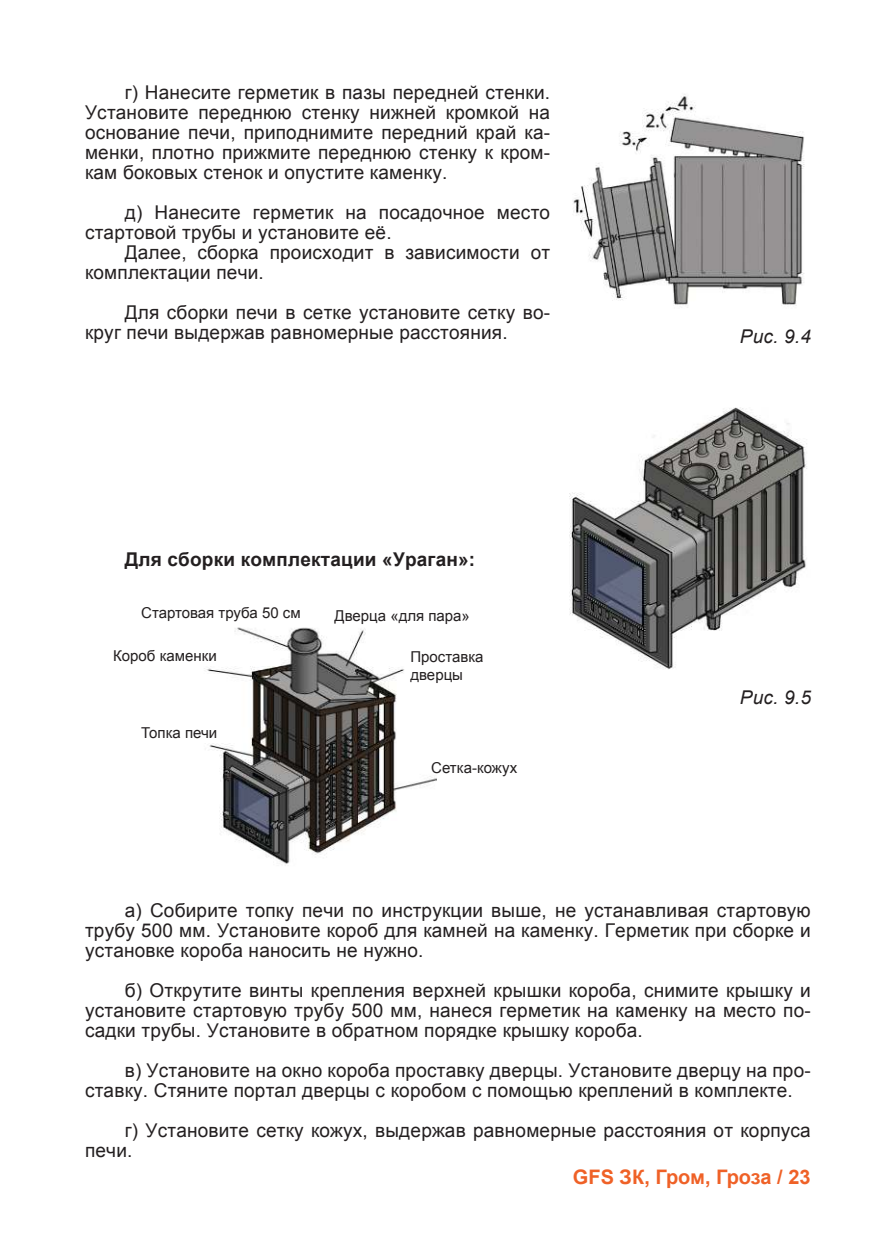
<style>
.page{position:relative;width:896px;height:1248px;background:#fff}
.page>*{position:absolute;margin:0;border:0;box-sizing:border-box;transform-origin:0 0}
.t1{font:700 20px "Arial";color:#ef6127}
.t2{font:19px/20px "Arial";letter-spacing:.01em;color:#231f20}
.t3{font:700 19px "Arial";letter-spacing:.01em;color:#231f20}
.t4{font:italic 19px "Arial";letter-spacing:.01em;color:#231f20}
.t5{font:15px/18px "Arial";color:#231f20}
</style>
<div class="page">
<img style="left:573px;top:94px;width:232px;height:214px">
<img style="left:569px;top:407px;width:238px;height:262px">
<img style="left:204px;top:627px;width:233px;height:237px">
<p class="t2" style="left:85px;top:82px;width:466px;text-align:justify;text-indent:40px">г) Нанесите герметик в пазы передней стенки.<br>Установите переднюю стенку нижней кромкой на основание печи, приподнимите передний край ка&shy;менки, плотно прижмите переднюю стенку к кром&shy;кам боковых стенок и опустите каменку.</p>
<p class="t2" style="left:85px;top:202px;width:466px;text-indent:40px">д) Нанесите герметик на посадочное место стартовой трубы и установите её.</p>
<p class="t2" style="left:85px;top:242px;width:466px;text-indent:40px">Далее, сборка происходит в зависимости от комплектации печи.</p>
<p class="t2" style="left:85px;top:302px;width:466px;text-indent:40px">Для сборки печи в сетке установите сетку во&shy;круг печи выдержав равномерные расстояния.</p>
<p class="t3" style="left:125px;top:546px;width:352px">Для сборки комплектации «Ураган»:</p>
<p class="t5" style="left:141px;top:604px;width:161px">Стартовая труба 50 см</p>
<p class="t5" style="left:334px;top:606px;width:137px">Дверца «для пара»</p>
<p class="t5" style="left:113px;top:647px;width:105px">Короб каменки</p>
<p class="t5" style="left:410px;top:647px;width:75px">Проставка дверцы</p>
<p class="t5" style="left:141px;top:723px;width:78px">Топка печи</p>
<p class="t5" style="left:431px;top:759px;width:87px">Сетка-кожух</p>
<p class="t4" style="left:740px;top:324px;width:73px">Рис. 9.4</p>
<p class="t4" style="left:740px;top:685px;width:73px">Рис. 9.5</p>
<p class="t2" style="left:85px;top:900px;width:727px;text-align:justify;text-indent:40px">а) Собирите топку печи по инструкции выше, не устанавливая стартовую трубу 500 мм. Установите короб для камней на каменку. Герметик при сборке и установке короба наносить не нужно.</p>
<p class="t2" style="left:85px;top:980px;width:727px;text-align:justify;text-indent:40px">б) Открутите винты крепления верхней крышки короба, снимите крышку и установите стартовую трубу 500 мм, нанеся герметик на каменку на место по&shy;садки трубы. Установите в обратном порядке крышку короба.</p>
<p class="t2" style="left:85px;top:1060px;width:727px;text-indent:40px">в) Установите на окно короба проставку дверцы. Установите дверцу на про&shy;ставку. Стяните портал дверцы с коробом с помощью креплений в комплекте.</p>
<p class="t2" style="left:85px;top:1120px;width:727px;text-indent:40px">г) Установите сетку кожух, выдержав равномерные расстояния от корпуса печи.</p>
<p class="t1" style="left:573px;top:1163px;width:239px">GFS ЗК, Гром, Гроза / 23</p>
</div>
